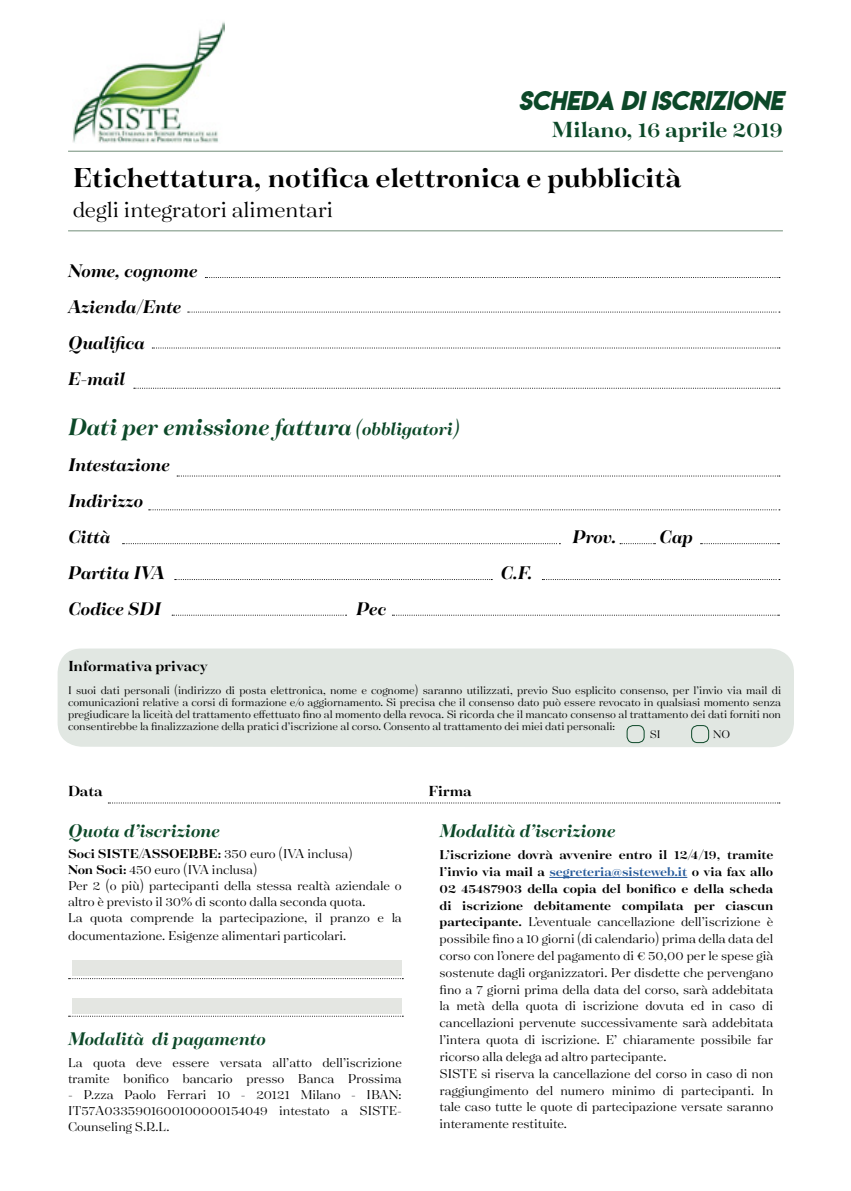
<style>
.page{position:relative;width:851px;height:1191px;background:#fff}
.page>*{position:absolute;margin:0;border:0;box-sizing:border-box;transform-origin:0 0}
.t1{font:700 30px "Tenez";letter-spacing:-.005em;color:#000}
.t2{font:italic 700 26px "Tenez";color:#0c4828}
.t3{font:24px "Tenez";color:#000}
.t4{font:700 24px "Tenez";letter-spacing:-.005em;color:#0c4828}
.t5{font:24px "Lemon Milkbolditalic";color:#0c4828}
.t6{font:italic 700 20px/36px "Tenez";letter-spacing:-.01em;color:#000}
.t7{font:italic 700 20px "Tenez";letter-spacing:-.01em;color:#0c4828}
.t8{font:700 16px "Tenez";letter-spacing:-.005em;color:#000}
.t9{font:14px/16.8px "Tenez";color:#000}
.t10{font:12px/12px "Tenez";color:#000;text-align:justify}
.s1{font-size:20px}
.s2{font-weight:700}
.s3{font-weight:700;color:#275b9b}
</style>
<div class="page">
<svg style="left:392px;top:614px;width:387px;height:1px"></svg>
<div style="left:58px;top:648px;width:735px;height:99px;background:#e1e7e2;border-radius:24px"></div>
<hr style="left:68px;top:151px;width:714px;height:1px;background:#9aae9f">
<hr style="left:68px;top:230px;width:714px;height:1px;background:#9aae9f">
<svg style="left:205px;top:277px;width:574px;height:1px"></svg>
<svg style="left:108px;top:802px;width:671px;height:1px"></svg>
<svg style="left:188px;top:311px;width:591px;height:1px"></svg>
<svg style="left:152px;top:347px;width:627px;height:1px"></svg>
<svg style="left:134px;top:388px;width:645px;height:1px"></svg>
<svg style="left:177px;top:475px;width:602px;height:1px"></svg>
<svg style="left:149px;top:509px;width:630px;height:1px"></svg>
<svg style="left:122px;top:543px;width:438px;height:1px"></svg>
<svg style="left:620px;top:543px;width:35px;height:1px"></svg>
<svg style="left:700px;top:543px;width:79px;height:1px"></svg>
<svg style="left:542px;top:579px;width:237px;height:1px"></svg>
<svg style="left:172px;top:614px;width:174px;height:1px"></svg>
<svg style="left:175px;top:579px;width:317px;height:1px"></svg>
<div style="left:626px;top:725px;width:18px;height:18px;border:1px solid #0c4828;border-radius:6px"></div>
<div style="left:691px;top:725px;width:18px;height:18px;border:1px solid #0c4828;border-radius:6px"></div>
<img style="left:72px;top:22px;width:153px;height:121px">
<hr style="left:549px;top:877px;width:138px;height:1px;background:#275b9b">
<svg style="left:69px;top:978px;width:334px;height:1px"></svg>
<svg style="left:69px;top:1015px;width:334px;height:1px"></svg>
<div style="left:72px;top:960px;width:329px;height:16px;background:#e4e6e2"></div>
<div style="left:72px;top:998px;width:329px;height:16px;background:#e4e6e2"></div>
<h3 class="t5" style="left:518px;top:84px;width:266px">SCHEDA DI ISCRIZIONE</h3>
<h3 class="t4" style="left:552px;top:112px;width:233px">Milano, 16 aprile 2019</h3>
<h1 class="t1" style="left:73px;top:157px;width:610px">Etichettatura, notifica elettronica e pubblicità</h1>
<h3 class="t3" style="left:73px;top:193px;width:262px">degli integratori alimentari</h3>
<h3 class="t6" style="left:68px;top:252px;width:131px">Nome, cognome<br>Azienda/Ente<br>Qualifica<br>E-mail</h3>
<h2 class="t2" style="left:68px;top:408px;width:393px">Dati per emissione fattura <span class="s1">(obbligatori)</span></h2>
<h3 class="t6" style="left:68px;top:447px;width:103px">Intestazione<br>Indirizzo<br>Città</h3>
<h3 class="t6" style="left:68px;top:555px;width:98px">Partita IVA</h3>
<h3 class="t6" style="left:500px;top:555px;width:34px">C.F.</h3>
<h3 class="t6" style="left:68px;top:591px;width:94px">Codice SDI</h3>
<h3 class="t6" style="left:356px;top:591px;width:31px">Pec</h3>
<h3 class="t6" style="left:572px;top:519px;width:46px">Prov.</h3>
<h3 class="t6" style="left:659px;top:519px;width:35px">Cap</h3>
<p class="t8" style="left:68px;top:654px;width:141px">Informativa privacy</p>
<p class="t10" style="left:68px;top:684px;width:714px">I suoi dati personali (indirizzo di posta elettronica, nome e cognome) saranno utilizzati, previo Suo esplicito consenso, per l’invio via mail di comunicazioni relative a corsi di formazione e/o aggiornamento. Si precisa che il consenso dato può essere revocato in qualsiasi momento senza pregiudicare la liceità del trattamento effettuato fino al momento della revoca. Si ricorda che il mancato consenso al trattamento dei dati forniti non consentirebbe la finalizzazione della pratici d’iscrizione al corso. Consento al trattamento dei miei dati personali:</p>
<p class="t10" style="left:649px;top:728px;width:12px">SI</p>
<p class="t10" style="left:713px;top:728px;width:19px">NO</p>
<p class="t8" style="left:68px;top:779px;width:36px">Data</p>
<p class="t8" style="left:428px;top:779px;width:45px">Firma</p>
<h3 class="t7" style="left:68px;top:816px;width:153px">Quota d’iscrizione</h3>
<p class="t9" style="left:68px;top:845px;width:335px;line-height:16px"><span class="s2">Soci SISTE/ASSOERBE:</span> 350 euro (IVA inclusa)<br><span class="s2">Non Soci:</span> 450 euro (IVA inclusa)<br>Per 2 (o più) partecipanti della stessa realtà aziendale o altro è previsto il 30% di sconto dalla seconda quota.<br>La quota comprende la partecipazione, il pranzo e la</p>
<p class="t9" style="left:68px;top:927px;width:280px">documentazione. Esigenze alimentari particolari.</p>
<h3 class="t7" style="left:68px;top:1024px;width:199px">Modalità di pagamento</h3>
<p class="t9" style="left:68px;top:1054px;width:335px;line-height:16px">La quota deve essere versata all’atto dell’iscrizione tramite bonifico bancario presso Banca Prossima</p>
<p class="t9" style="left:68px;top:1086px;width:335px;line-height:16px;text-align:justify">- P.zza Paolo Ferrari 10 - 20121 Milano - IBAN:<br>IT57A0335901600100000154049 intestato a SISTE-Counseling S.R.L.</p>
<h3 class="t7" style="left:439px;top:816px;width:178px">Modalità d’iscrizione</h3>
<p class="t9" style="left:439px;top:846px;width:335px"><span class="s2">L’iscrizione dovrà avvenire entro il 12/4/19, tramite l’invio via mail a</span> <span class="s3">segreteria@sisteweb.it</span> <span class="s2">o via fax allo 02 45487903 della copia del bonifico e della scheda di iscrizione debitamente compilata per ciascun partecipante.</span> L’eventuale cancellazione dell’iscrizione è possibile fino a 10 giorni (di calendario) prima della data del corso con l’onere del pagamento di € 50,00 per le spese già sostenute dagli organizzatori. Per disdette che pervengano fino a 7 giorni prima della data del corso, sarà addebitata la metà della quota di iscrizione dovuta ed in caso di cancellazioni pervenute successivamente sarà addebitata l’intera quota di iscrizione. E’ chiaramente possibile far ricorso alla delega ad altro partecipante.<br>SISTE si riserva la cancellazione del corso in caso di non raggiungimento del numero minimo di partecipanti. In tale caso tutte le quote di partecipazione versate saranno interamente restituite.</p>
</div>
